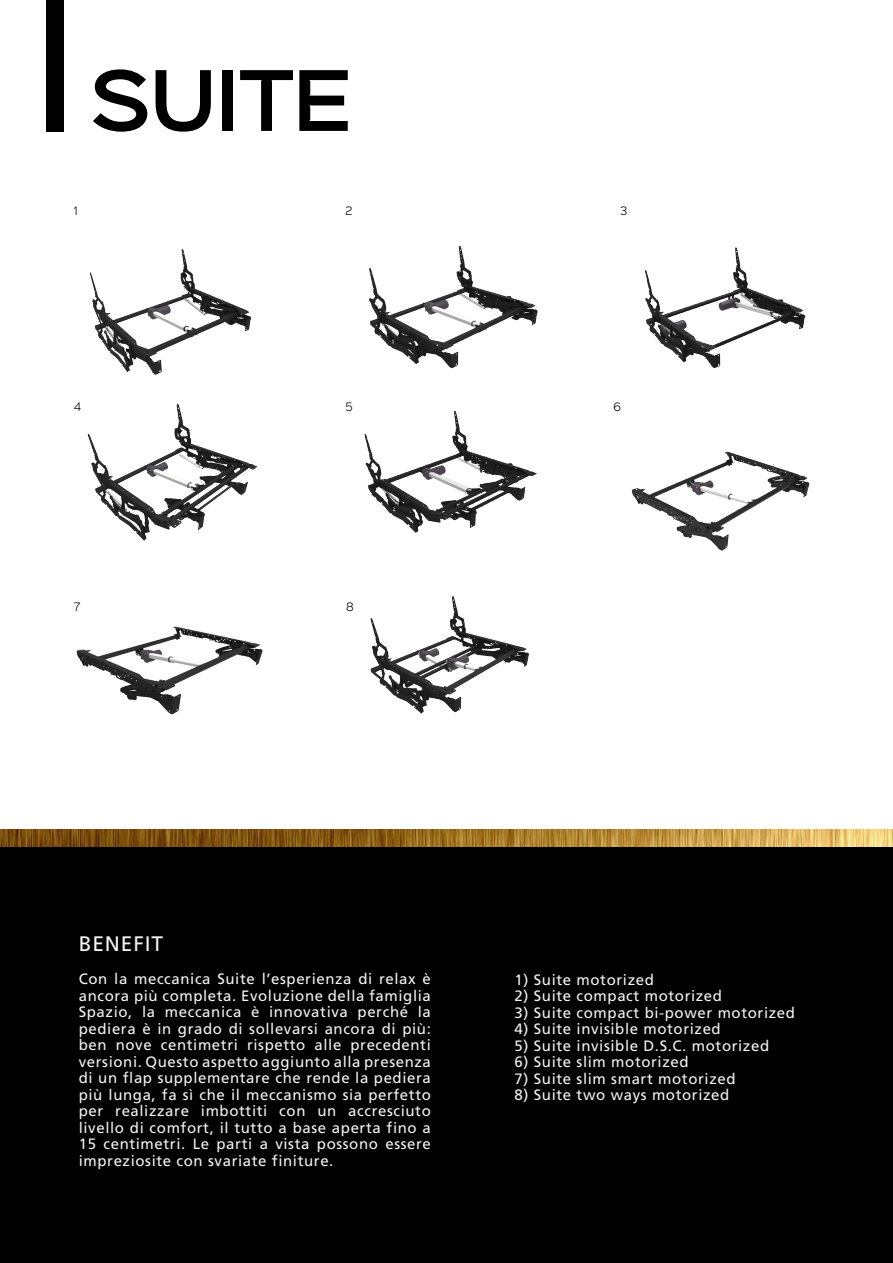
<style>
.page{position:relative;width:893px;height:1263px;background:#fff}
.page>*{position:absolute;margin:0;border:0;box-sizing:border-box;transform-origin:0 0}
.t1{font:600 75px "Sinkin Sans 600";letter-spacing:-.025em;color:#000}
.t2{font:21px "Frutiger LT Std";letter-spacing:.04em;color:#f1f2f1}
.t3{font:15px/16.5px "Frutiger LT Std";letter-spacing:.04em;color:#f1f2f1;text-align:justify}
.t4{font:300 10.5px "Sinkin Sans 300";color:#000}
</style>
<div class="page">
<div style="left:0;top:829px;width:893px;height:434px;background:#000"></div>
<img style="left:0;top:829px;width:893px;height:17px">
<div style="left:47px;top:0;width:17px;height:131px;background:#000"></div>
<img style="left:89px;top:249px;width:163px;height:126px">
<img style="left:369px;top:246px;width:169px;height:123px">
<img style="left:645px;top:247px;width:161px;height:121px">
<img style="left:87px;top:404px;width:170px;height:137px">
<img style="left:364px;top:411px;width:173px;height:303px">
<img style="left:76px;top:626px;width:187px;height:89px">
<img style="left:631px;top:451px;width:179px;height:100px">
<h1 class="t1" style="left:89px;top:35px;width:265px">sUITE</h1>
<p class="t4" style="left:74px;top:203px;width:5px">1</p>
<p class="t4" style="left:345px;top:203px;width:8px">2</p>
<p class="t4" style="left:620px;top:203px;width:9px">3</p>
<p class="t4" style="left:74px;top:399px;width:9px">4</p>
<p class="t4" style="left:345px;top:399px;width:9px">5</p>
<p class="t4" style="left:614px;top:399px;width:9px">6</p>
<p class="t4" style="left:74px;top:598px;width:8px">7</p>
<p class="t4" style="left:346px;top:598px;width:9px">8</p>
<h2 class="t2" style="left:79px;top:932px;width:86px">BENEFIT</h2>
<p class="t3" style="left:79px;top:971px;width:354px">Con la meccanica Suite l’esperienza di relax è ancora più completa. Evoluzione della famiglia Spazio, la meccanica è innovativa perché la pediera è in grado di sollevarsi ancora di più: ben nove centimetri rispetto alle precedenti versioni. Questo aspetto aggiunto alla presenza di un flap supplementare che rende la pediera più lunga, fa sì che il meccanismo sia perfetto per realizzare imbottiti con un accresciuto livello di comfort, il tutto a base aperta fino a 15 centimetri. Le parti a vista possono essere impreziosite con svariate finiture.</p>
<p class="t3" style="left:514px;top:971px;width:141px">1) Suite motorized</p>
<p class="t3" style="left:514px;top:988px;width:209px">2) Suite compact motorized</p>
<p class="t3" style="left:514px;top:1004px;width:282px">3) Suite compact bi-power motorized</p>
<p class="t3" style="left:514px;top:1021px;width:208px">4) Suite invisible motorized</p>
<p class="t3" style="left:514px;top:1037px;width:256px">5) Suite invisible D.S.C. motorized</p>
<p class="t3" style="left:514px;top:1054px;width:176px">6) Suite slim motorized</p>
<p class="t3" style="left:514px;top:1070px;width:223px">7) Suite slim smart motorized</p>
<p class="t3" style="left:514px;top:1087px;width:216px">8) Suite two ways motorized</p>
</div>
